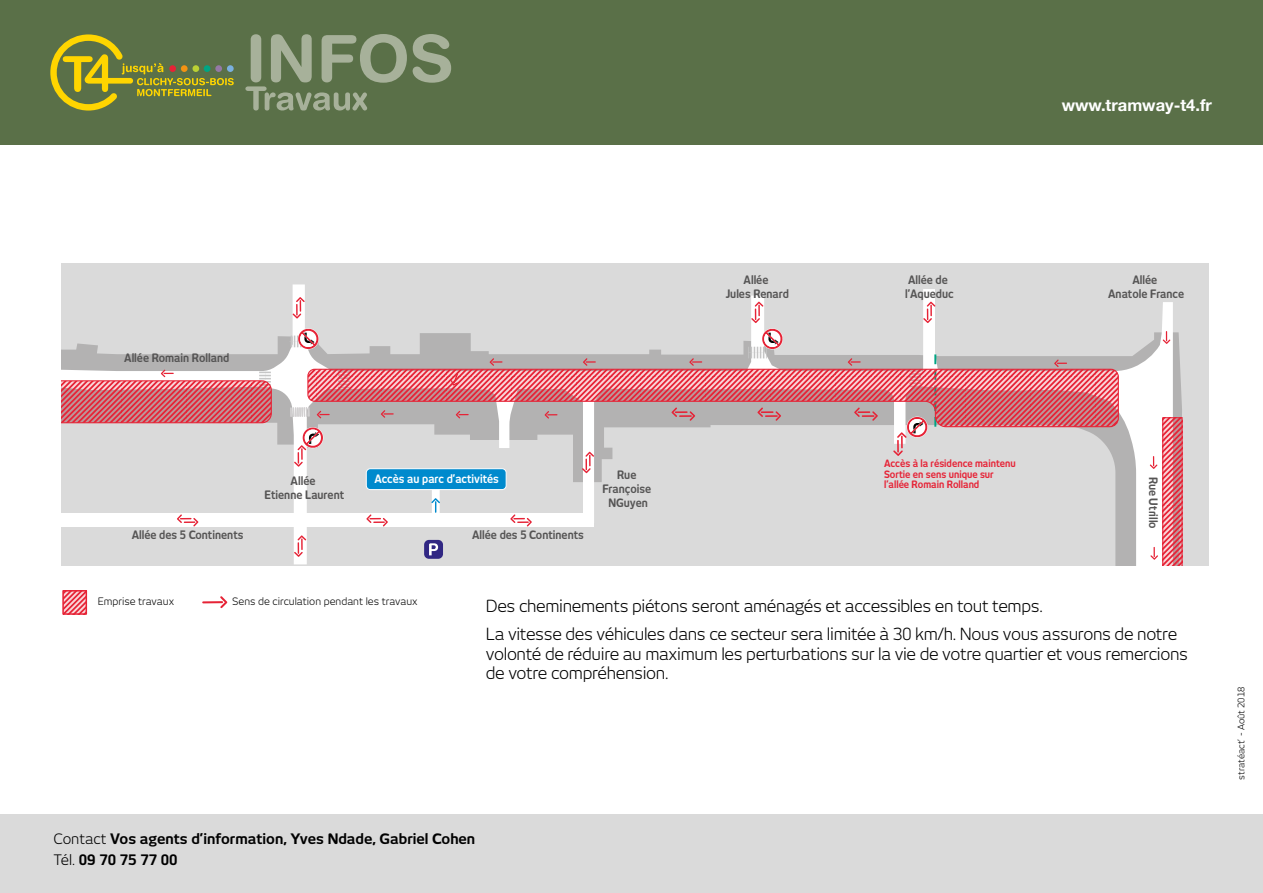
<style>
.page{position:relative;width:1263px;height:893px;background:#fff}
.page>*{position:absolute;margin:0;border:0;box-sizing:border-box;transform-origin:0 0}
.t1{font:16.5px/28px "New June";letter-spacing:-.02em;color:#000}
.t2{font:700 16.5px "Helvetica Neue";color:#fff}
.t3{font:700 14.25px/21px "New June";color:#000}
.t4{font:700 11.55px/13.8px "New June";color:#555454;text-align:center;scale:.9 1}
.t5{font:700 11.55px "New June";color:#fff;scale:.9 1}
.t6{font:700 10.05px/10.6px "New June";color:#e62336;scale:.9 1}
.t7{font:10.05px "New June";color:#000}
.t8{font:9px "New June";color:#000}
.s1{font-weight:400}
</style>
<div class="page">
<div style="left:0;top:0;width:1263px;height:145px;background:#5a7048"></div>
<div style="left:0;top:814px;width:1263px;height:79px;background:#dadada"></div>
<svg style="left:50px;top:34px;width:184px;height:77px"></svg>
<svg style="left:413px;top:34px;width:38px;height:49px"></svg>
<svg style="left:245px;top:34px;width:162px;height:76px"></svg>
<div style="left:61px;top:263px;width:1148px;height:303px;background:#dadada"></div>
<svg style="left:61px;top:284px;width:1112px;height:282px"></svg>
<div style="left:432px;top:473px;width:8px;height:48px;background:#fff"></div>
<svg style="left:290px;top:407px;width:17px;height:10px"></svg>
<div style="left:424px;top:540px;width:19px;height:19px;background:#312783;border-radius:5px"></div>
<svg style="left:429px;top:543px;width:9px;height:12px"></svg>
<svg style="left:293px;top:297px;width:12px;height:22px"></svg>
<svg style="left:294px;top:535px;width:12px;height:22px"></svg>
<svg style="left:582px;top:452px;width:12px;height:21px"></svg>
<svg style="left:923px;top:302px;width:12px;height:21px"></svg>
<svg style="left:848px;top:358px;width:13px;height:8px"></svg>
<svg style="left:1054px;top:359px;width:13px;height:8px"></svg>
<svg style="left:1163px;top:331px;width:7px;height:13px"></svg>
<svg style="left:490px;top:358px;width:12px;height:8px"></svg>
<svg style="left:583px;top:358px;width:13px;height:8px"></svg>
<svg style="left:689px;top:358px;width:13px;height:8px"></svg>
<svg style="left:934px;top:352px;width:2px;height:16px"></svg>
<svg style="left:366px;top:514px;width:22px;height:12px"></svg>
<svg style="left:177px;top:514px;width:21px;height:12px"></svg>
<svg style="left:510px;top:514px;width:22px;height:12px"></svg>
<svg style="left:61px;top:370px;width:211px;height:54px;background:#dc7f88"></svg>
<svg style="left:307px;top:368px;width:812px;height:60px;background:#d3858d"></svg>
<svg style="left:1150px;top:417px;width:32px;height:149px;background:#eca0a7"></svg>
<svg style="left:893px;top:416px;width:35px;height:40px"></svg>
<svg style="left:294px;top:427px;width:29px;height:40px"></svg>
<svg style="left:748px;top:302px;width:35px;height:56px"></svg>
<svg style="left:289px;top:328px;width:30px;height:21px"></svg>
<div style="left:366px;top:469px;width:140px;height:21px;background:#008acd;border-radius:4px"></div>
<div style="left:366px;top:468px;width:141px;height:22px;border:1px solid #fff;border-radius:4px"></div>
<svg style="left:431px;top:498px;width:9px;height:15px"></svg>
<div style="left:62px;top:590px;width:25px;height:25px;border:2px solid #e62336"></div>
<svg style="left:63px;top:591px;width:23px;height:23px"></svg>
<hr style="left:202px;top:601px;width:21px;height:2px;background:#e62336">
<svg style="left:220px;top:596px;width:7px;height:12px"></svg>
<p class="t2" style="left:1062px;top:92px;width:152px">www.tramway-t4.fr</p>
<p class="t4" style="left:124px;top:351px;width:118px">Allée Romain Rolland</p>
<p class="t4" style="left:265px;top:474px;width:90px">Allée<br>Etienne Laurent</p>
<p class="t5" style="left:374px;top:472px;width:140px">Accès au parc d’activités</p>
<p class="t4" style="left:132px;top:528px;width:126px">Allée des 5 Continents</p>
<p class="t4" style="left:472px;top:528px;width:126px">Allée des 5 Continents</p>
<p class="t4" style="left:617px;top:468px;width:23px">Rue</p>
<p class="t4" style="left:602px;top:482px;width:56px">Françoise<br>NGuyen</p>
<p class="t4" style="left:726px;top:273px;width:72px">Allée<br>Jules Renard</p>
<p class="t4" style="left:905px;top:273px;width:55px;text-align:left">Allée de l’Aqueduc</p>
<p class="t4" style="left:1108px;top:273px;width:86px">Allée<br>Anatole France</p>
<p class="t6" style="left:884px;top:458px;width:148px">Accès à la résidence maintenu<br>Sortie en sens unique sur l’allée Romain Rolland</p>
<p class="t4" style="left:1160px;top:476px;width:60px;rotate:90deg">Rue Utrillo</p>
<p class="t7" style="left:98px;top:596px;width:78px">Emprise travaux</p>
<p class="t7" style="left:232px;top:596px;width:187px">Sens de circulation pendant les travaux</p>
<p class="t1" style="left:486px;top:592px;width:693px">Des cheminements piétons seront aménagés et accessibles en tout temps.<br>La vitesse des véhicules dans ce secteur sera limitée à 30 km/h. Nous vous assurons de notre</p>
<p class="t1" style="left:486px;top:644px;width:704px;line-height:19.5px">volonté de réduire au maximum les perturbations sur la vie de votre quartier et vous remercions de votre compréhension.</p>
<p class="t3" style="left:54px;top:828px;width:423px"><span class="s1">Contact</span> Vos agents d’information, Yves Ndade, Gabriel Cohen<br><span class="s1">Tél.</span> 09 70 75 77 00</p>
<p class="t8" style="left:1236px;top:780px;width:94px;rotate:-90deg">stratéact’ - Août 2018</p>
</div>
